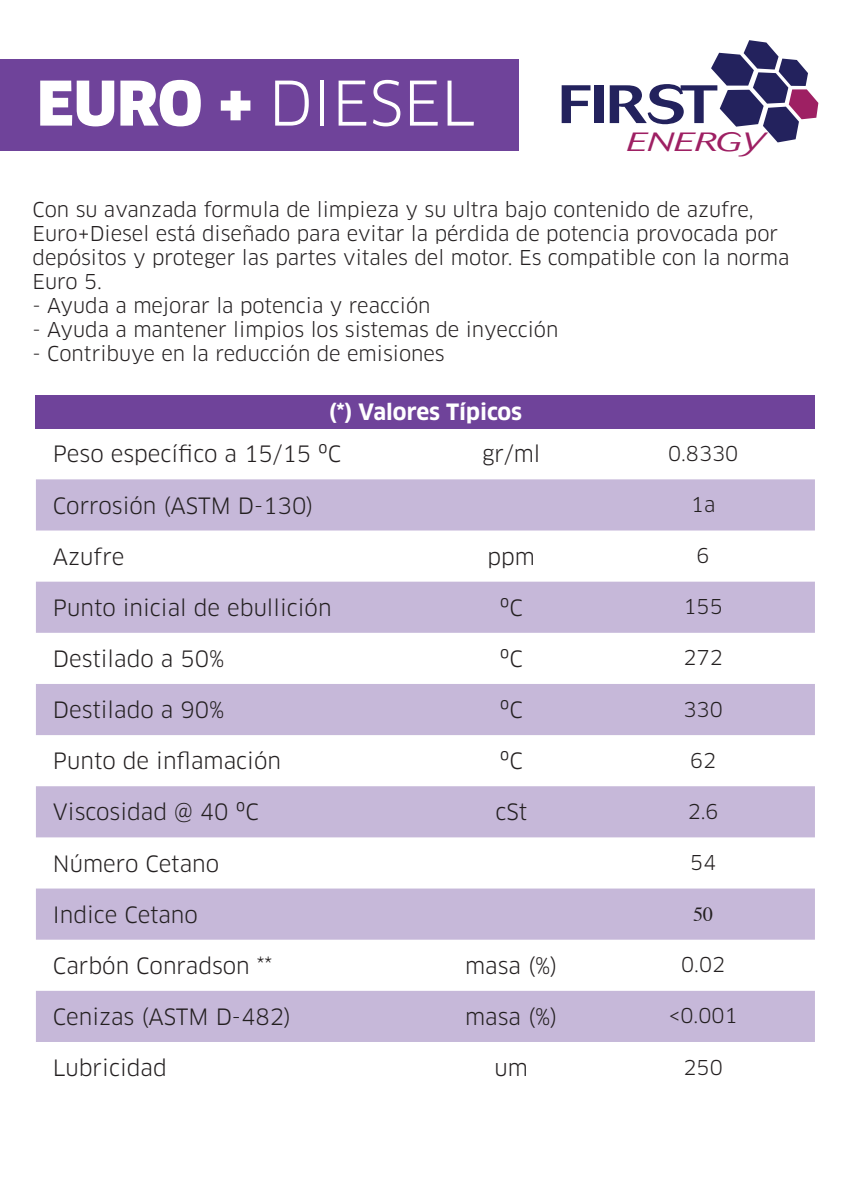
<style>
.page{position:relative;width:851px;height:1191px;background:#fff}
.page>*{position:absolute;margin:0;border:0;box-sizing:border-box;transform-origin:0 0}
.t1{font:60px "Clan";color:#fff}
.t2{font:500 53.4px "Cosmos";letter-spacing:-.02em;color:#23225d;scale:1.22 1}
.t3{font:italic 300 26.2px "Cosmos";color:#9e2063;scale:1.4 1}
.t4{font:22px "Clan";color:#231f20}
.t5{font:700 22px "Clan";color:#fff}
.t6{font:20px/24px "Clan";color:#231f20}
.t7{font:20px "Times";color:#231f20}
.s1{font-weight:900}
</style>
<div class="page">
<svg style="left:711px;top:40px;width:107px;height:102px"></svg>
<div style="left:0;top:59px;width:518px;height:91px;background:#6f439a"></div>
<div style="left:36px;top:395px;width:778px;height:33px;background:#6f439a"></div>
<svg style="left:36px;top:479px;width:778px;height:460px;fill:#c6b8d9"></svg>
<div style="left:36px;top:990px;width:778px;height:52px;background:#c6b8d9"></div>
<p class="t1" style="left:37px;top:66px;width:440px"><span class="s1">EURO +</span> DIESEL</p>
<h2 class="t2" style="left:557px;top:74px;width:133px">FIRST</h2>
<h3 class="t3" style="left:627px;top:127px;width:99px">ENERGY</h3>
<p class="t6" style="left:33px;top:198px;width:758px">Con su avanzada formula de limpieza y su ultra bajo contenido de azufre,<br>Euro+Diesel está diseñado para evitar la pérdida de potencia provocada por depósitos y proteger las partes vitales del motor. Es compatible con la norma</p>
<p class="t6" style="left:33px;top:270px;width:71px">Euro 5.</p>
<p class="t6" style="left:33px;top:294px;width:399px">- Ayuda a mejorar la potencia y reacción</p>
<p class="t6" style="left:33px;top:318px;width:527px">- Ayuda a mantener limpios los sistemas de inyección</p>
<p class="t6" style="left:33px;top:342px;width:413px">- Contribuye en la reducción de emisiones</p>
<p class="t5" style="left:328px;top:398px;width:195px">(*) Valores Típicos</p>
<p class="t4" style="left:53px;top:440px;width:290px">Peso específico a 15/15 ºC</p>
<p class="t4" style="left:482px;top:440px;width:60px">gr/ml</p>
<p class="t6" style="left:668px;top:442px;width:72px">0.8330</p>
<p class="t4" style="left:53px;top:492px;width:262px">Corrosión (ASTM D-130)</p>
<p class="t6" style="left:690px;top:493px;width:26px">1a</p>
<p class="t4" style="left:53px;top:543px;width:73px">Azufre</p>
<p class="t4" style="left:487px;top:543px;width:49px">ppm</p>
<p class="t6" style="left:696px;top:544px;width:15px">6</p>
<p class="t4" style="left:53px;top:594px;width:280px">Punto inicial de ebullición</p>
<p class="t4" style="left:499px;top:594px;width:25px">ºC</p>
<p class="t6" style="left:683px;top:595px;width:41px">155</p>
<p class="t4" style="left:53px;top:645px;width:173px">Destilado a 50%</p>
<p class="t4" style="left:499px;top:645px;width:25px">ºC</p>
<p class="t6" style="left:683px;top:646px;width:41px">272</p>
<p class="t4" style="left:53px;top:696px;width:173px">Destilado a 90%</p>
<p class="t4" style="left:499px;top:696px;width:25px">ºC</p>
<p class="t6" style="left:683px;top:697px;width:41px">330</p>
<p class="t4" style="left:53px;top:747px;width:229px">Punto de inflamación</p>
<p class="t4" style="left:499px;top:747px;width:25px">ºC</p>
<p class="t6" style="left:690px;top:748px;width:28px">62</p>
<p class="t4" style="left:53px;top:798px;width:207px">Viscosidad @ 40 ºC</p>
<p class="t4" style="left:495px;top:798px;width:33px">cSt</p>
<p class="t6" style="left:687px;top:799px;width:32px">2.6</p>
<p class="t4" style="left:53px;top:849px;width:168px">Número Cetano</p>
<p class="t6" style="left:690px;top:851px;width:28px">54</p>
<p class="t4" style="left:53px;top:901px;width:146px">Indice Cetano</p>
<p class="t7" style="left:693px;top:895px;width:21px">50</p>
<p class="t4" style="left:53px;top:952px;width:221px">Carbón Conradson **</p>
<p class="t4" style="left:465px;top:952px;width:94px">masa (%)</p>
<p class="t6" style="left:681px;top:953px;width:46px">0.02</p>
<p class="t4" style="left:53px;top:1003px;width:240px">Cenizas (ASTM D-482)</p>
<p class="t4" style="left:465px;top:1003px;width:94px">masa (%)</p>
<p class="t6" style="left:668px;top:1004px;width:71px">&lt;0.001</p>
<p class="t4" style="left:53px;top:1054px;width:115px">Lubricidad</p>
<p class="t4" style="left:494px;top:1054px;width:35px">um</p>
<p class="t6" style="left:683px;top:1055px;width:41px">250</p>
</div>
